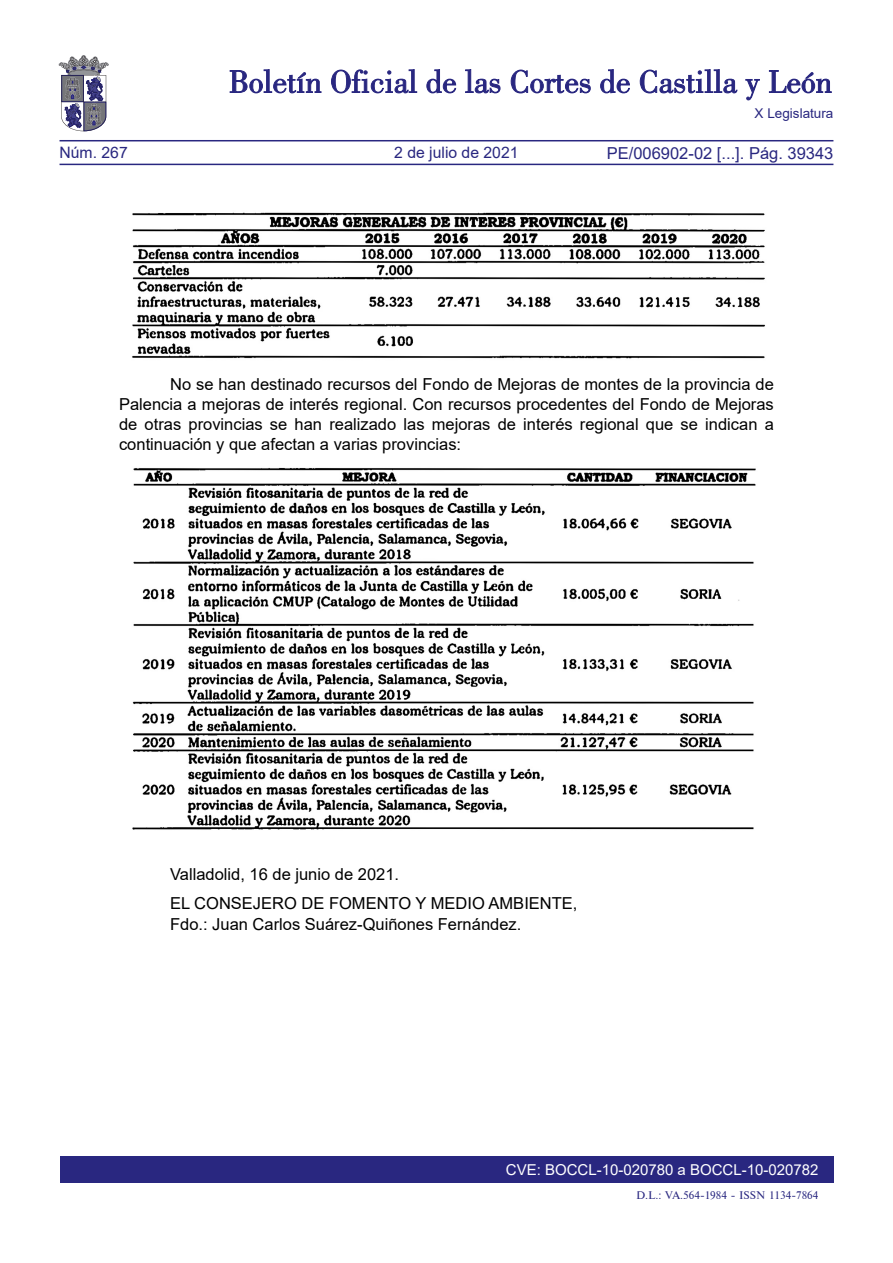
<style>
.page{position:relative;width:893px;height:1263px;background:#fff}
.page>*{position:absolute;margin:0;border:0;box-sizing:border-box;transform-origin:0 0}
.TEXTO_NORMAL{font:16.5px/19.8px "Arial";color:#000;text-align:justify}
.firma{font:16.5px/21px "Arial";color:#000}
.t1{font:16.5px "Arial";color:#292780}
.Fecha{font:16.5px "Arial";color:#000}
.t2{font:15.75px "Arial";color:#292780}
.t3{font:15px "Arial";color:#fff}
.t4{font:13.5px "Arial";color:#292780}
.t5{font:10.5px "Times";color:#292780}
</style>
<div class="page">
<div style="left:60px;top:1157px;width:773px;height:26px;background:#292780"></div>
<hr style="left:60px;top:164px;width:773px;height:1px;background:#292780">
<hr style="left:60px;top:140px;width:773px;height:1px;background:#292780">
<svg style="left:230px;top:69px;width:91px;height:24px"></svg>
<svg style="left:331px;top:69px;width:86px;height:24px"></svg>
<svg style="left:426px;top:69px;width:30px;height:24px"></svg>
<svg style="left:465px;top:69px;width:35px;height:24px"></svg>
<svg style="left:511px;top:70px;width:80px;height:23px"></svg>
<svg style="left:600px;top:69px;width:30px;height:24px"></svg>
<svg style="left:640px;top:69px;width:97px;height:24px"></svg>
<svg style="left:745px;top:79px;width:15px;height:21px"></svg>
<svg style="left:769px;top:70px;width:62px;height:23px"></svg>
<svg style="left:59px;top:55px;width:49px;height:76px"></svg>
<img style="left:132px;top:212px;width:633px;height:147px">
<img style="left:132px;top:467px;width:624px;height:363px">
<p class="t4" style="left:755px;top:104px;width:80px">X Legislatura</p>
<p class="t2" style="left:60px;top:142px;width:70px">Núm. 267</p>
<p class="t2" style="left:394px;top:142px;width:126px">2 de julio de 2021</p>
<p class="t1" style="left:607px;top:141px;width:228px">PE/006902-02 [...]. Pág. 39343</p>
<p class="TEXTO_NORMAL" style="left:119px;top:375px;width:656px;text-indent:51px">No se han destinado recursos del Fondo de Mejoras de montes de la provincia de Palencia a mejoras de interés regional. Con recursos procedentes del Fondo de Mejoras de otras provincias se han realizado las mejoras de interés regional que se indican a continuación y que afectan a varias provincias:</p>
<p class="Fecha" style="left:170px;top:862px;width:231px">Valladolid, 16 de junio de 2021.</p>
<p class="firma" style="left:170px;top:893px;width:409px">EL CONSEJERO DE FOMENTO Y MEDIO AMBIENTE,<br>Fdo.: Juan Carlos Suárez-Quiñones Fernández.</p>
<p class="t3" style="left:506px;top:1159px;width:314px">CVE: BOCCL-10-020780 a BOCCL-10-020782</p>
<p class="t5" style="left:636px;top:1189px;width:184px">D.L.: VA.564-1984 - ISSN 1134-7864</p>
</div>
